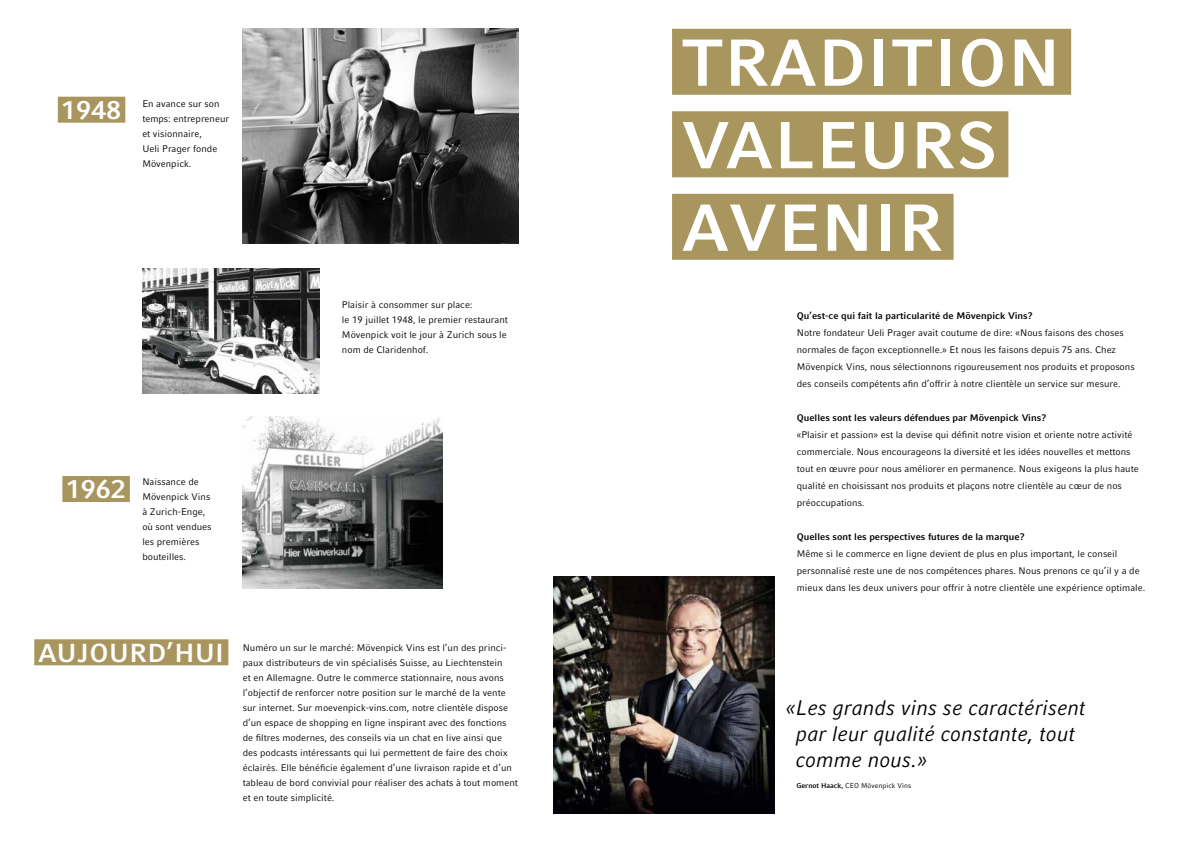
<style>
.page{position:relative;width:1191px;height:842px;background:#fff}
.page>*{position:absolute;margin:0;border:0;box-sizing:border-box;transform-origin:0 0}
.t1{font:700 66px/82.5px "Compatil Fact LT Pro";letter-spacing:.02em;color:#fff}
.t2{font:700 26px "Compatil Fact LT Pro";letter-spacing:.02em;color:#fff}
.t3{font:italic 21px/26px "Compatil Fact LT Pro";color:#000}
.t4{font:9.5px/15px "Compatil Fact LT Pro";color:#000}
.t5{font:700 9.5px "Compatil Fact LT Pro";color:#000}
.t6{font:7px "Compatil Fact LT Pro";color:#000}
.s1{font-weight:700}
</style>
<div class="page">
<img style="left:554px;top:576px;width:220px;height:238px">
<img style="left:243px;top:417px;width:199px;height:171px">
<img style="left:242px;top:29px;width:277px;height:215px">
<img style="left:142px;top:268px;width:177px;height:125px">
<div style="left:672px;top:29px;width:399px;height:66px;background:#a9965e"></div>
<div style="left:672px;top:111px;width:336px;height:66px;background:#a9965e"></div>
<div style="left:672px;top:194px;width:281px;height:66px;background:#a9965e"></div>
<div style="left:58px;top:97px;width:67px;height:26px;background:#a9965e"></div>
<div style="left:62px;top:476px;width:68px;height:26px;background:#a9965e"></div>
<div style="left:34px;top:639px;width:194px;height:26px;background:#a9965e"></div>
<h2 class="t2" style="left:62px;top:95px;width:61px">1948</h2>
<p class="t4" style="left:142px;top:96px;width:88px">En avance sur son temps: entrepreneur et visionnaire,<br>Ueli Prager fonde<br>Mövenpick.</p>
<p class="t4" style="left:342px;top:297px;width:167px">Plaisir à consommer sur place:<br>le 19 juillet 1948, le premier restaurant<br>Mövenpick voit le jour à Zurich sous le nom de Claridenhof.</p>
<h2 class="t2" style="left:66px;top:474px;width:61px">1962</h2>
<p class="t4" style="left:142px;top:475px;width:71px">Naissance de<br>Mövenpick Vins à Zurich-Enge, où sont vendues les premières bouteilles.</p>
<h2 class="t2" style="left:38px;top:637px;width:187px">AUJOURD’HUI</h2>
<p class="t4" style="left:243px;top:640px;width:277px">Numéro un sur le marché: Mövenpick Vins est l’un des princi&shy;paux distributeurs de vin spécialisés Suisse, au Liechtenstein<br>et en Allemagne. Outre le commerce stationnaire, nous avons l’objectif de renforcer notre position sur le marché de la vente sur internet. Sur moevenpick-vins.com, notre clientèle dispose d’un espace de shopping en ligne inspirant avec des fonctions de filtres modernes, des conseils via un chat en live ainsi que des podcasts intéressants qui lui permettent de faire des choix éclairés. Elle bénéficie également d’une livraison rapide et d’un tableau de bord convivial pour réaliser des achats à tout moment et en toute simplicité.</p>
<h1 class="t1" style="left:681px;top:22px;width:380px">TRADITION<br>VALEURS<br>AVENIR</h1>
<p class="t5" style="left:797px;top:310px;width:237px">Qu’est-ce qui fait la particularité de Mövenpick Vins?</p>
<p class="t4" style="left:797px;top:324px;width:339px;line-height:17px">Notre fondateur Ueli Prager avait coutume de dire: «Nous faisons des choses normales de façon exceptionnelle.» Et nous les faisons depuis 75 ans. Chez Mövenpick Vins, nous sélectionnons rigoureusement nos produits et proposons des conseils compétents afin d’offrir à notre clientèle un service sur mesure.</p>
<p class="t5" style="left:797px;top:412px;width:251px">Quelles sont les valeurs défendues par Mövenpick Vins?</p>
<p class="t4" style="left:797px;top:426px;width:343px;line-height:17px">«Plaisir et passion» est la devise qui définit notre vision et oriente notre activité commerciale. Nous encourageons la diversité et les idées nouvelles et mettons tout en œuvre pour nous améliorer en permanence. Nous exigeons la plus haute qualité en choisissant nos produits et plaçons notre clientèle au cœur de nos préoccupations.</p>
<p class="t5" style="left:797px;top:531px;width:229px">Quelles sont les perspectives futures de la marque?</p>
<p class="t4" style="left:797px;top:545px;width:350px;line-height:17px">Même si le commerce en ligne devient de plus en plus important, le conseil personnalisé reste une de nos compétences phares. Nous prenons ce qu’il y a de mieux dans les deux univers pour offrir à notre clientèle une expérience optimale.</p>
<h3 class="t3" style="left:796px;top:695px;width:291px;text-indent:-10px">«Les grands vins se caractérisent par leur qualité constante, tout comme nous.»</h3>
<p class="t6" style="left:796px;top:781px;width:116px"><span class="s1">Gernot Haack,</span> CEO Mövenpick Vins</p>
</div>
